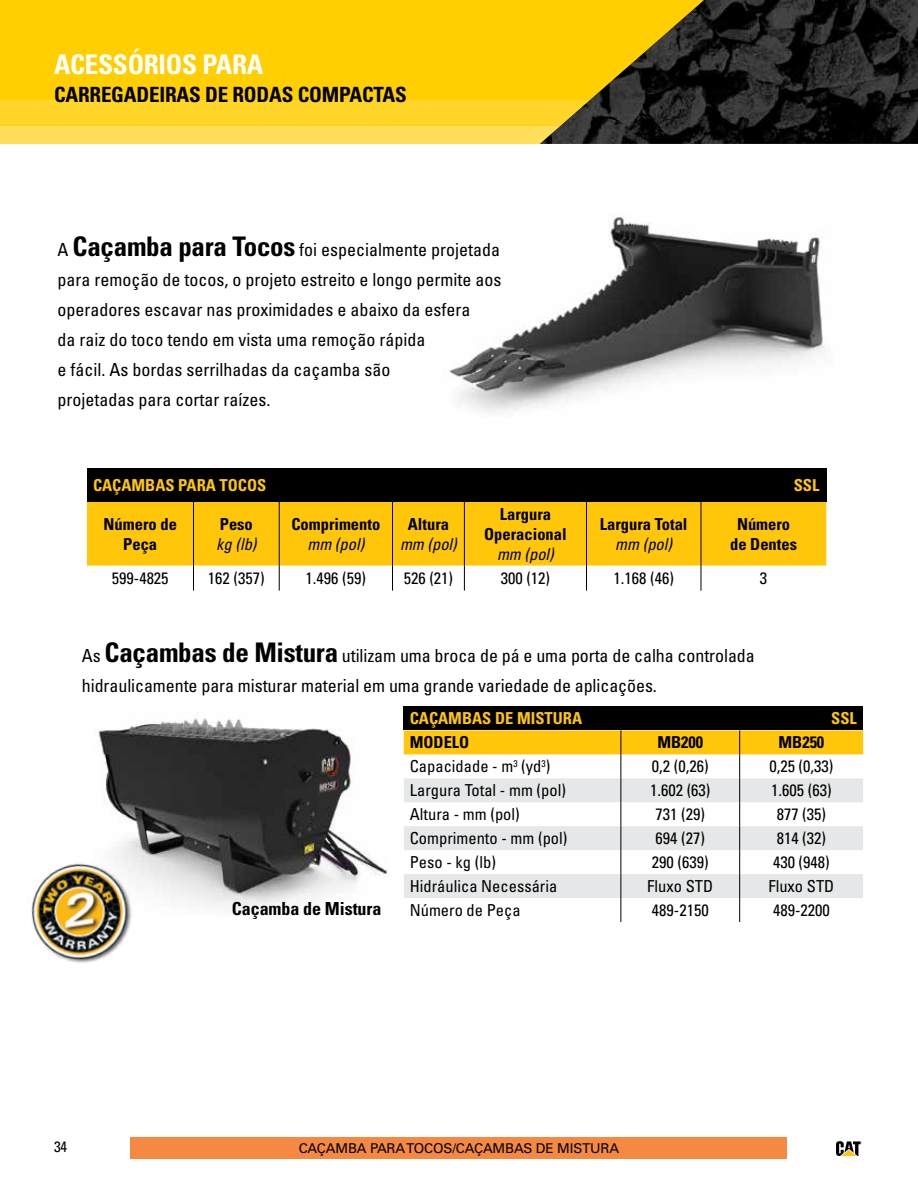
<style>
.page{position:relative;width:918px;height:1188px;background:#fff}
.page>*{position:absolute;margin:0;border:0;box-sizing:border-box;transform-origin:0 0}
.t1{font:700 condensed 27px "Univers LT Std";letter-spacing:-.01em;color:#fff}
.t2{font:700 condensed 21px "Univers LT Std";letter-spacing:-.01em;color:#000}
.Table_of_contents{font:condensed 18px/30px "Univers LT Std";color:#000}
.BodyCopy{font:condensed 18px/30px "Univers LT Std";letter-spacing:-.005em;color:#000}
.t3{font:700 condensed 18px "Univers LT Std";letter-spacing:-.005em;color:#000}
.BODY{font:condensed 16.5px "Univers LT Std";color:#000}
.t4{font:700 condensed 16.5px/19.8px "Univers LT Std";color:#000;text-align:center}
.TOC_Level_1{font:700 condensed 16.5px "Univers LT Std";color:#ffc60a}
.t5{font:italic condensed 16.5px "Univers LT Std";color:#000}
.t6{font:condensed 15px "Univers LT Std";color:#000}
.Page_Title{font:13.5px "Univers LT Std";letter-spacing:-.01em;color:#000}
.s1{font-weight:700;font-size:27px}
</style>
<div class="page">
<img style="left:410px;top:216px;width:417px;height:261px">
<img style="left:94px;top:718px;width:294px;height:191px">
<div style="left:404px;top:706px;width:459px;height:24px;background:#000"></div>
<svg style="left:404px;top:730px;width:459px;height:192px"></svg>
<img style="left:28px;top:846px;width:115px;height:117px">
<div style="left:87px;top:469px;width:739px;height:33px;background:#000"></div>
<div style="left:87px;top:502px;width:739px;height:64px;background:#ffc60a"></div>
<hr style="left:193px;top:502px;width:1px;height:64px;background:#000">
<hr style="left:279px;top:502px;width:1px;height:64px;background:#000">
<hr style="left:392px;top:502px;width:1px;height:64px;background:#000">
<hr style="left:464px;top:502px;width:1px;height:64px;background:#000">
<hr style="left:586px;top:502px;width:1px;height:64px;background:#000">
<hr style="left:701px;top:502px;width:1px;height:64px;background:#000">
<svg style="left:193px;top:566px;width:1px;height:25px"></svg>
<svg style="left:279px;top:566px;width:1px;height:25px"></svg>
<svg style="left:392px;top:566px;width:1px;height:25px"></svg>
<svg style="left:464px;top:566px;width:1px;height:25px"></svg>
<svg style="left:586px;top:566px;width:1px;height:25px"></svg>
<svg style="left:701px;top:566px;width:1px;height:25px"></svg>
<div style="left:131px;top:1137px;width:656px;height:22px;background:#f68942"></div>
<div style="left:0;top:0;width:891px;height:99px;background:#ffcf01"></div>
<div style="left:0;top:99px;width:891px;height:26px;background:#ffd627"></div>
<div style="left:0;top:125px;width:891px;height:19px;background:#ffdf5a"></div>
<img style="left:540px;top:0;width:377px;height:144px">
<svg style="left:917px;top:0;width:1px;height:144px"></svg>
<svg style="left:836px;top:1141px;width:25px;height:15px"></svg>
<h1 class="t1" style="left:54px;top:47px;width:211px">ACESSÓRIOS PARA</h1>
<p class="t2" style="left:54px;top:81px;width:354px">CARREGADEIRAS DE RODAS COMPACTAS</p>
<p class="Table_of_contents" style="left:58px;top:234px;width:445px">A <span class="s1">Caçamba para Tocos</span> foi especialmente projetada para remoção de tocos, o projeto estreito e longo permite aos operadores escavar nas proximidades e abaixo da esfera<br>da raiz do toco tendo em vista uma remoção rápida<br>e fácil. As bordas serrilhadas da caçamba são<br>projetadas para cortar raízes.</p>
<p class="TOC_Level_1" style="left:93px;top:475px;width:175px">CAÇAMBAS PARA TOCOS</p>
<p class="TOC_Level_1" style="left:794px;top:475px;width:27px">SSL</p>
<p class="t4" style="left:104px;top:514px;width:75px">Número de<br>Peça</p>
<p class="t4" style="left:220px;top:514px;width:34px">Peso</p>
<p class="t4" style="left:484px;top:504px;width:84px">Largura<br>Operacional</p>
<p class="t5" style="left:497px;top:543px;width:58px">mm (pol)</p>
<p class="t4" style="left:291px;top:514px;width:90px">Comprimento</p>
<p class="t5" style="left:307px;top:533px;width:58px">mm (pol)</p>
<p class="t4" style="left:408px;top:514px;width:43px">Altura</p>
<p class="t5" style="left:400px;top:533px;width:58px">mm (pol)</p>
<p class="t4" style="left:600px;top:514px;width:89px">Largura Total</p>
<p class="t5" style="left:615px;top:533px;width:58px">mm (pol)</p>
<p class="t4" style="left:730px;top:514px;width:68px">Número de Dentes</p>
<p class="t5" style="left:216px;top:533px;width:42px">kg (lb)</p>
<p class="BODY" style="left:112px;top:568px;width:58px">599-4825</p>
<p class="BODY" style="left:208px;top:568px;width:58px">162 (357)</p>
<p class="BODY" style="left:306px;top:568px;width:62px">1.496 (59)</p>
<p class="BODY" style="left:404px;top:568px;width:51px">526 (21)</p>
<p class="BODY" style="left:501px;top:568px;width:51px">300 (12)</p>
<p class="BODY" style="left:614px;top:568px;width:62px">1.168 (46)</p>
<p class="BODY" style="left:760px;top:568px;width:9px">3</p>
<p class="BodyCopy" style="left:82px;top:640px;width:674px">As <span class="s1">Caçambas de Mistura</span> utilizam uma broca de pá e uma porta de calha controlada hidraulicamente para misturar material em uma grande variedade de aplicações.</p>
<p class="TOC_Level_1" style="left:410px;top:708px;width:174px">CAÇAMBAS DE MISTURA</p>
<p class="TOC_Level_1" style="left:831px;top:708px;width:27px">SSL</p>
<p class="t4" style="left:410px;top:733px;width:61px">MODELO</p>
<p class="t4" style="left:657px;top:733px;width:47px">MB200</p>
<p class="t4" style="left:779px;top:733px;width:47px">MB250</p>
<p class="BODY" style="left:410px;top:756px;width:142px">Capacidade - m<sup>3</sup> (yd<sup>3</sup>)</p>
<p class="BODY" style="left:652px;top:756px;width:58px">0,2 (0,26)</p>
<p class="BODY" style="left:769px;top:756px;width:66px">0,25 (0,33)</p>
<p class="BODY" style="left:410px;top:780px;width:158px">Largura Total - mm (pol)</p>
<p class="BODY" style="left:650px;top:780px;width:62px">1.602 (63)</p>
<p class="BODY" style="left:771px;top:780px;width:62px">1.605 (63)</p>
<p class="BODY" style="left:410px;top:804px;width:111px">Altura - mm (pol)</p>
<p class="BODY" style="left:656px;top:804px;width:51px">731 (29)</p>
<p class="BODY" style="left:777px;top:804px;width:51px">877 (35)</p>
<p class="BODY" style="left:410px;top:828px;width:159px">Comprimento - mm (pol)</p>
<p class="BODY" style="left:656px;top:828px;width:51px">694 (27)</p>
<p class="BODY" style="left:777px;top:828px;width:51px">814 (32)</p>
<p class="BODY" style="left:410px;top:852px;width:88px">Peso - kg (lb)</p>
<p class="BODY" style="left:652px;top:852px;width:58px">290 (639)</p>
<p class="BODY" style="left:773px;top:852px;width:58px">430 (948)</p>
<p class="BODY" style="left:410px;top:876px;width:149px">Hidráulica Necessária</p>
<p class="BODY" style="left:647px;top:876px;width:67px">Fluxo STD</p>
<p class="BODY" style="left:768px;top:876px;width:67px">Fluxo STD</p>
<p class="t6" style="left:54px;top:1137px;width:15px">34</p>
<p class="t3" style="left:232px;top:897px;width:151px">Caçamba de Mistura</p>
<p class="BODY" style="left:410px;top:900px;width:112px">Número de Peça</p>
<p class="BODY" style="left:652px;top:900px;width:58px">489-2150</p>
<p class="BODY" style="left:773px;top:900px;width:58px">489-2200</p>
<p class="Page_Title" style="left:299px;top:1140px;width:322px">CAÇAMBA PARA TOCOS/CAÇAMBAS DE MISTURA</p>
</div>
